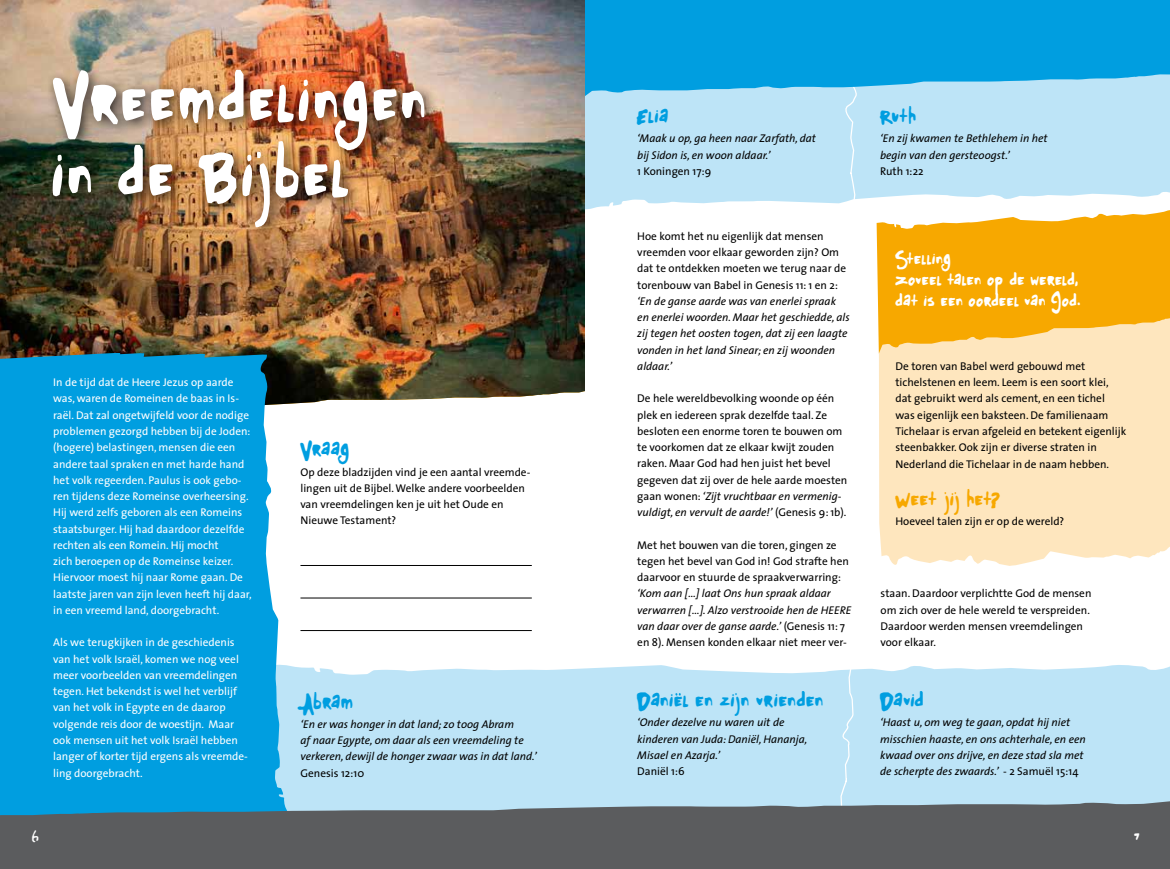
<style>
.page{position:relative;width:1170px;height:869px;background:#fff}
.page>*{position:absolute;margin:0;border:0;box-sizing:border-box;transform-origin:0 0}
.t1{font:74.25px/75px "Glue";letter-spacing:.045em;color:#fff;scale:.93 1}
.t2{font:22.5px "Glue";letter-spacing:.025em;color:#009ee0}
.t3{font:22.5px "Glue";letter-spacing:.025em;color:#f7a800}
.t4{font:18.75px/20.6px "Glue";letter-spacing:.025em;color:#fff}
.t5{font:15px "Glue";color:#fff}
.t6{font:11.25px/16.2px "The Sans";color:#000}
.t7{font:11.25px/16.2px "The Sans";color:#fff}
.t8{font:italic 11.25px/16.2px "The Sans";color:#000}
.s1{font-style:italic}
.s2{font-style:normal}
</style>
<div class="page">
<div style="left:308px;top:665px;width:861px;height:134px;background:#bde4f7"></div>
<svg style="left:585px;top:96px;width:584px;height:114px;background:#c2e6f7"></svg>
<svg style="left:818px;top:666px;width:45px;height:133px;background:#c1e5f7"></svg>
<svg style="left:832px;top:96px;width:43px;height:114px;background:#c4e7f7"></svg>
<img style="left:0;top:0;width:585px;height:403px">
<svg style="left:0;top:353px;width:308px;height:446px;background:#18a4de"></svg>
<svg style="left:0;top:799px;width:1169px;height:69px;background:#5e6a71"></svg>
<hr style="left:300px;top:565px;width:231px;height:1px;background:#000">
<hr style="left:300px;top:597px;width:231px;height:1px;background:#000">
<hr style="left:300px;top:630px;width:231px;height:1px;background:#000">
<svg style="left:585px;top:0;width:584px;height:96px;background:#16a6e2"></svg>
<div style="left:878px;top:353px;width:291px;height:213px;background:#fee6be"></div>
<svg style="left:876px;top:208px;width:293px;height:145px;background:#f8b72e"></svg>
<div style="left:44px;top:62px;width:395px;height:179px;background:#000;opacity:.75"></div>
<svg style="left:675px;top:692px;width:5px;height:3px"></svg>
<h1 class="t1" style="left:53px;top:69px;width:402px">Vreemdelingen in de Bijbel</h1>
<p class="t7" style="left:53px;top:374px;width:200px">In de tijd dat de Heere Jezus op aarde was, waren de Romeinen de baas in Is&shy;raël. Dat zal ongetwijfeld voor de nodige problemen gezorgd hebben bij de Joden: (hogere) belastingen, mensen die een andere taal spraken en met harde hand het volk regeerden. Paulus is ook gebo&shy;ren tijdens deze Romeinse overheersing.<br>Hij werd zelfs geboren als een Romeins staatsburger. Hij had daardoor dezelfde rechten als een Romein. Hij mocht<br>zich beroepen op de Romeinse keizer.<br>Hiervoor moest hij naar Rome gaan. De laatste jaren van zijn leven heeft hij daar, in een vreemd land, doorgebracht.</p>
<p class="t7" style="left:53px;top:634px;width:196px">Als we terugkijken in de geschiedenis van het volk Israël, komen we nog veel meer voorbeelden van vreemdelingen tegen. Het bekendst is wel het verblijf van het volk in Egypte en de daarop volgende reis door de woestijn. Maar ook mensen uit het volk Israël hebben langer of korter tijd ergens als vreemde&shy;ling doorgebracht.</p>
<h2 class="t2" style="left:300px;top:438px;width:51px">Vraag</h2>
<p class="t6" style="left:300px;top:463px;width:231px">Op deze bladzijden vind je een aantal vreemde&shy;lingen uit de Bijbel. Welke andere voorbeelden van vreemdelingen ken je uit het Oude en Nieuwe Testament?</p>
<h2 class="t2" style="left:300px;top:690px;width:55px">Abram</h2>
<p class="t8" style="left:300px;top:715px;width:238px">‘En er was honger in dat land; zo toog Abram<br>af naar Egypte, om daar als een vreemdeling te verkeren, dewijl de honger zwaar was in dat land.’</p>
<p class="t6" style="left:300px;top:764px;width:65px">Genesis 12:10</p>
<h2 class="t2" style="left:637px;top:105px;width:33px">Elia</h2>
<p class="t8" style="left:637px;top:130px;width:180px">‘Maak u op, ga heen naar Zarfath, dat bij Sidon is, en woon aldaar.’</p>
<p class="t6" style="left:637px;top:162px;width:76px">1 Koningen 17:9</p>
<h2 class="t2" style="left:880px;top:105px;width:38px">Ruth</h2>
<p class="t8" style="left:880px;top:130px;width:169px">‘En zij kwamen te Bethlehem in het begin van den gersteoogst.’</p>
<p class="t6" style="left:880px;top:162px;width:45px">Ruth 1:22</p>
<p class="t6" style="left:637px;top:227px;width:210px">Hoe komt het nu eigenlijk dat mensen vreemden voor elkaar geworden zijn? Om dat te ontdekken moeten we terug naar de torenbouw van Babel in Genesis 11: 1 en 2:</p>
<p class="t8" style="left:637px;top:292px;width:214px">‘En de ganse aarde was van enerlei spraak en enerlei woorden. Maar het geschiedde, als zij tegen het oosten togen, dat zij een laagte vonden in het land Sinear; en zij woonden aldaar.’</p>
<p class="t6" style="left:637px;top:390px;width:211px">De hele wereldbevolking woonde op één plek en iedereen sprak dezelfde taal. Ze besloten een enorme toren te bouwen om te voorkomen dat ze elkaar kwijt zouden raken. Maar God had hen juist het bevel gegeven dat zij over de hele aarde moesten gaan wonen: <span class="s1">‘Zijt vruchtbaar en vermenig&shy;vuldigt, en vervult de aarde!’</span> (Genesis 9: 1b).</p>
<p class="t6" style="left:637px;top:536px;width:213px">Met het bouwen van die toren, gingen ze tegen het bevel van God in! God strafte hen daarvoor en stuurde de spraakverwarring:</p>
<p class="t8" style="left:637px;top:585px;width:216px">‘Kom aan […] laat Ons hun spraak aldaar verwarren […]. Alzo verstrooide hen de HEERE van daar over de ganse aarde.’ <span class="s2">(Genesis 11: 7 en 8). Mensen konden elkaar niet meer ver-</span></p>
<p class="t6" style="left:880px;top:585px;width:212px">staan. Daardoor verplichtte God de mensen om zich over de hele wereld te verspreiden.<br>Daardoor werden mensen vreemdelingen voor elkaar.</p>
<h3 class="t4" style="left:895px;top:250px;width:187px">Stelling<br>Zoveel talen op de wereld, dat is een oordeel van God.</h3>
<p class="t6" style="left:895px;top:357px;width:232px">De toren van Babel werd gebouwd met tichelstenen en leem. Leem is een soort klei, dat gebruikt werd als cement, en een tichel was eigenlijk een baksteen. De familienaam Tichelaar is ervan afgeleid en betekent eigenlijk steenbakker. Ook zijn er diverse straten in Nederland die Tichelaar in de naam hebben.</p>
<h2 class="t3" style="left:895px;top:487px;width:107px">Weet jij het?</h2>
<p class="t6" style="left:895px;top:512px;width:170px">Hoeveel talen zijn er op de wereld?</p>
<h2 class="t2" style="left:637px;top:689px;width:187px">Daniel en zijn vrienden</h2>
<p class="t8" style="left:637px;top:713px;width:172px">‘Onder dezelve nu waren uit de kinderen van Juda: Daniël, Hananja,<br>Misael en Azarja.’</p>
<p class="t6" style="left:637px;top:762px;width:49px">Daniël 1:6</p>
<h2 class="t2" style="left:880px;top:689px;width:45px">David</h2>
<p class="t8" style="left:880px;top:713px;width:207px">‘Haast u, om weg te gaan, opdat hij niet misschien haaste, en ons achterhale, en een kwaad over ons drijve, en deze stad sla met de scherpte des zwaards.’ - <span class="s2">2 Samuël 15:14</span></p>
<h3 class="t5" style="left:32px;top:827px;width:8px">6</h3>
<h3 class="t5" style="left:1134px;top:827px;width:7px">7</h3>
</div>
